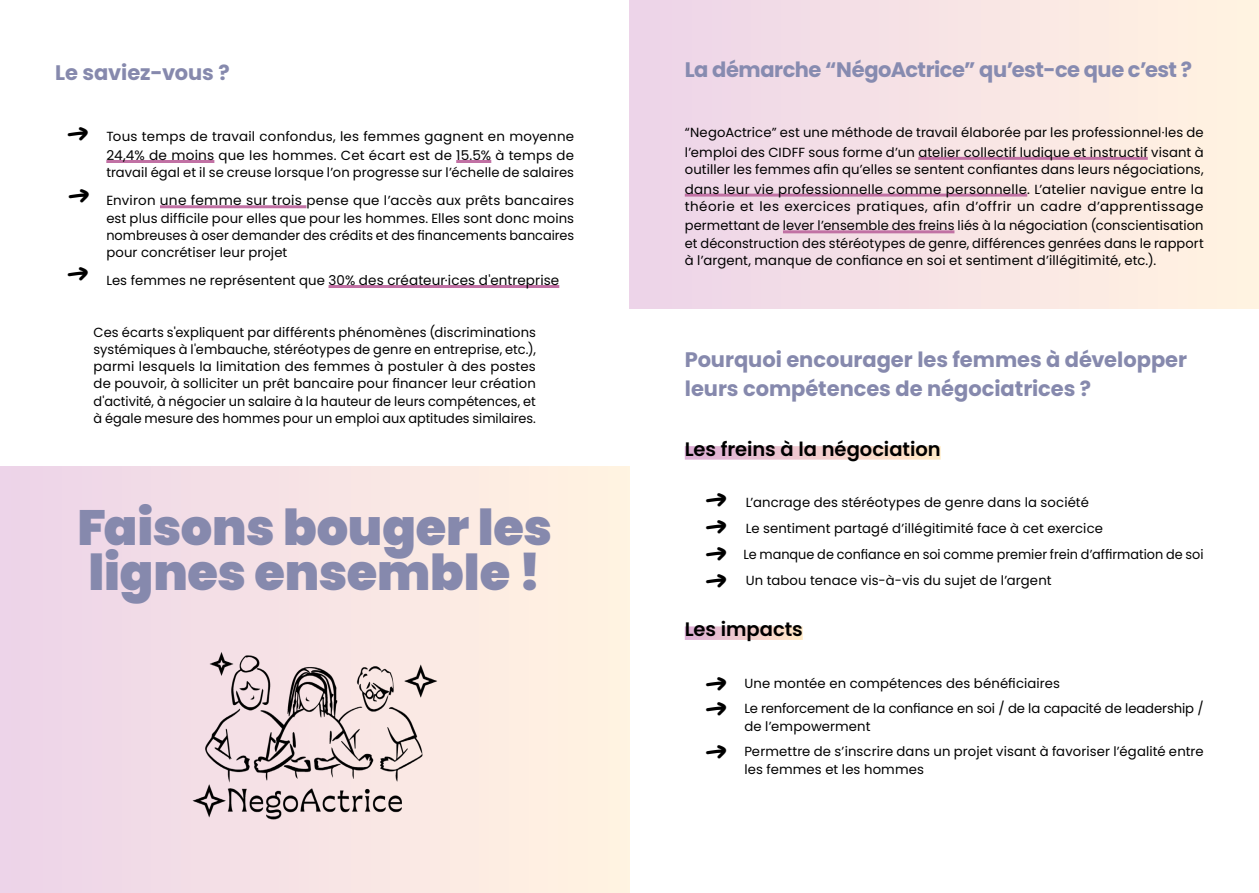
<style>
.page{position:relative;width:1259px;height:893px;background:#fff}
.page>*{position:absolute;margin:0;border:0;box-sizing:border-box;transform-origin:0 0}
.t1{font:900 49.5px/45px "Poppins";letter-spacing:-.005em;color:#8689ad}
.t2{font:24px/26.7px "Peax Webdesignarrows";color:#000;text-align:justify}
.t3{font:700 21px/28.5px "Poppins";color:#8689ad}
.t4{font:700 21px "Poppins";letter-spacing:-.02em;color:#878bb0}
.t5{font:600 19.5px "Poppins";letter-spacing:-.005em;color:#000}
.t6{font:13.5px "Poppins";letter-spacing:.01em;color:#000}
.t7{font:13.2px/17.2px "Poppins";letter-spacing:.01em;color:#000}
.s1{font-size:13.5px}
.s2{font-size:13.2px}
</style>
<div class="page">
<div style="left:0;top:466px;width:629px;height:427px;background:linear-gradient(to right,#edd4e9,#fff4e1)"></div>
<hr style="left:106px;top:160px;width:108px;height:3px;background:#c171a4">
<hr style="left:456px;top:160px;width:35px;height:3px;background:#c171a4">
<hr style="left:160px;top:205px;width:146px;height:3px;background:#c171a4">
<hr style="left:328px;top:285px;width:231px;height:3px;background:#c171a4">
<div style="left:630px;top:0;width:628px;height:309px;background:linear-gradient(to right,#edd4e9,#fff3e1)"></div>
<hr style="left:918px;top:157px;width:229px;height:3px;background:#c171a4">
<hr style="left:685px;top:194px;width:342px;height:3px;background:#c171a4">
<hr style="left:783px;top:230px;width:171px;height:3px;background:#c171a4">
<svg style="left:685px;top:446px;width:255px;height:14px;background:#f0cdd0"></svg>
<svg style="left:685px;top:626px;width:117px;height:14px;background:#f0cdd0"></svg>
<img style="left:112px;top:531px;width:381px;height:290px">
<h3 class="t3" style="left:55px;top:59px;width:176px">Le saviez-vous ?</h3>
<h2 class="t2" style="left:69px;top:123px;width:23px">X</h2>
<p class="t7" style="left:106px;top:126px;width:469px;line-height:19.5px">Tous temps de travail confondus, les femmes gagnent en moyenne<br><span class="s1">24,4% de moins</span> que les hommes. Cet écart est de <span class="s1">15.5%</span> à temps de</p>
<p class="t7" style="left:106px;top:159px;width:469px;line-height:28px">travail égal et il se creuse lorsque l’on progresse sur l’échelle de salaires<br>Environ <span class="s1">une femme sur trois</span> pense que l’accès aux prêts bancaires</p>
<p class="t7" style="left:106px;top:209px;width:469px;text-align:justify">est plus difficile pour elles que pour les hommes. Elles sont donc moins nombreuses à oser demander des crédits et des financements bancaires pour concrétiser leur projet</p>
<p class="t6" style="left:106px;top:272px;width:454px"><span class="s2">Les femmes ne représentent que</span> 30% des créateur·ices d'entreprise</p>
<p class="t7" style="left:94px;top:323px;width:444px;text-align:justify">Ces écarts s'expliquent par différents phénomènes (discriminations systémiques à l'embauche, stéréotypes de genre en entreprise, etc.), parmi lesquels la limitation des femmes à postuler à des postes de pouvoir, à solliciter un prêt bancaire pour financer leur création d'activité, à négocier un salaire à la hauteur de leurs compétences, et à égale mesure des hommes pour un emploi aux aptitudes similaires.</p>
<h2 class="t2" style="left:70px;top:185px;width:23px">X</h2>
<h2 class="t2" style="left:69px;top:262px;width:23px">X</h2>
<h1 class="t1" style="left:77px;top:505px;width:476px">Faisons bouger les lignes ensemble !</h1>
<h3 class="t4" style="left:685px;top:58px;width:509px">La démarche “NégoActrice” qu’est-ce que c’est ?</h3>
<p class="t7" style="left:685px;top:123px;width:520px;line-height:19.5px">“NegoActrice” est une méthode de travail élaborée par les professionnel·les de l’emploi des CIDFF sous forme d’un atelier collectif ludique et instructif visant à</p>
<p class="t7" style="left:685px;top:160px;width:520px;line-height:19.5px">outiller les femmes afin qu’elles se sentent confiantes dans leurs négociations, dans leur vie professionnelle comme personnelle. L’atelier navigue entre la</p>
<p class="t7" style="left:685px;top:197px;width:520px;line-height:19.5px">théorie et les exercices pratiques, afin d’offrir un cadre d’apprentissage permettant de lever l’ensemble des freins liés à la négociation (conscientisation</p>
<p class="t7" style="left:685px;top:234px;width:520px">et déconstruction des stéréotypes de genre, différences genrées dans le rapport à l’argent, manque de confiance en soi et sentiment d’illégitimité, etc.).</p>
<h3 class="t3" style="left:685px;top:346px;width:504px">Pourquoi encourager les femmes à développer leurs compétences de négociatrices ?</h3>
<h3 class="t5" style="left:685px;top:438px;width:257px">Les freins à la négociation</h3>
<p class="t7" style="left:743px;top:490px;width:462px;line-height:25.8px">L’ancrage des stéréotypes de genre dans la société<br>Le sentiment partagé d’illégitimité face à cet exercice<br>Le manque de confiance en soi comme premier frein d’affirmation de soi Un tabou tenace vis-à-vis du sujet de l’argent</p>
<h3 class="t5" style="left:685px;top:618px;width:119px">Les impacts</h3>
<p class="t7" style="left:744px;top:670px;width:461px;line-height:25.8px">Une montée en compétences des bénéficiaires<br>Le renforcement de la confiance en soi / de la capacité de leadership /</p>
<p class="t7" style="left:744px;top:713px;width:461px;line-height:25.8px">de l’empowerment<br>Permettre de s’inscrire dans un projet visant à favoriser l’égalité entre</p>
<p class="t7" style="left:744px;top:760px;width:181px">les femmes et les hommes</p>
<h2 class="t2" style="left:707px;top:489px;width:23px">X X X X</h2>
<h2 class="t2" style="left:707px;top:672px;width:23px">X</h2>
<h2 class="t2" style="left:707px;top:697px;width:23px">X</h2>
<h2 class="t2" style="left:707px;top:740px;width:23px">X</h2>
</div>
